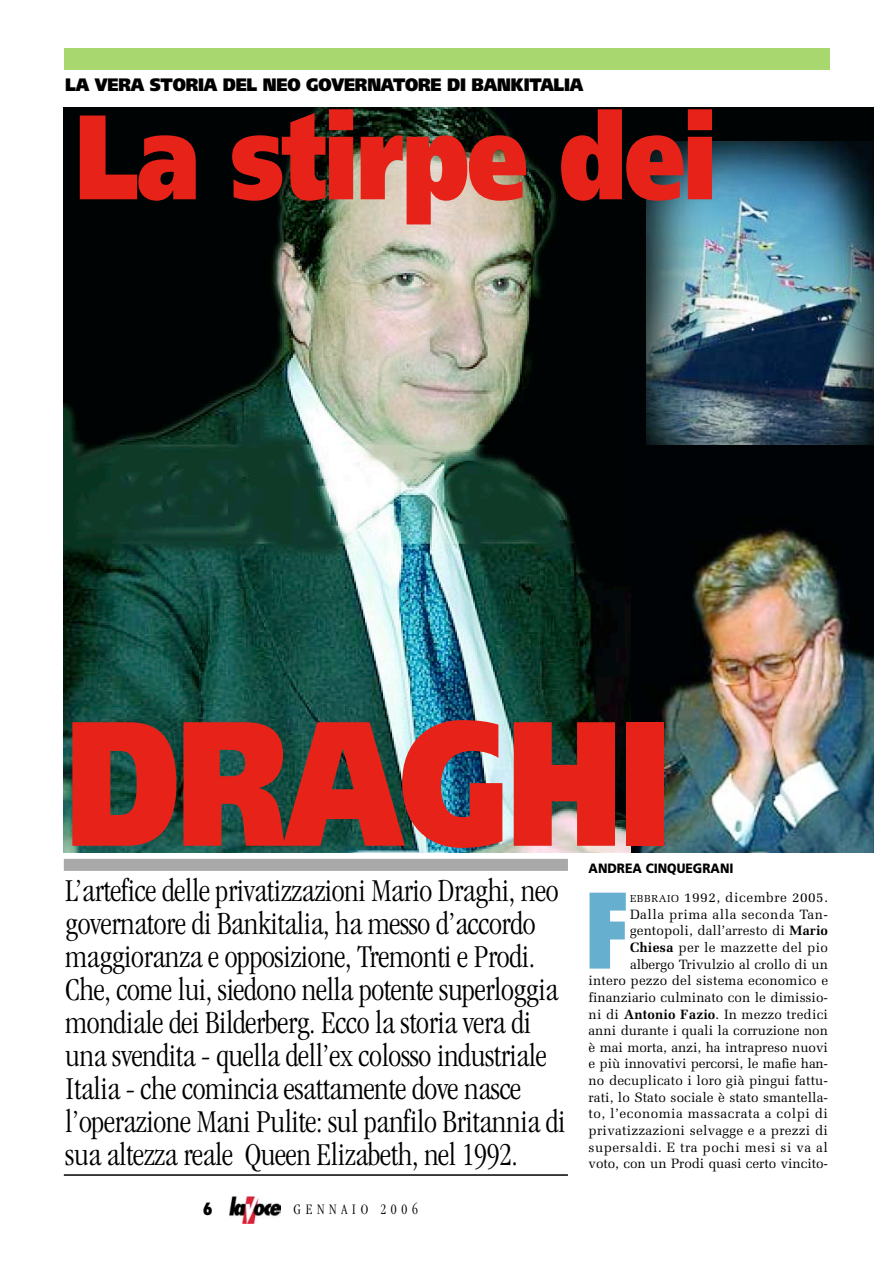
<style>
.page{position:relative;width:893px;height:1263px;background:#fff}
.page>*{position:absolute;margin:0;border:0;box-sizing:border-box;transform-origin:0 0}
.t1{font:900 177px "Frutiger";letter-spacing:-.02em;color:#e72319;scale:.8 1}
.t2{font:900 120px "Frutiger";letter-spacing:-.02em;color:#e72319;scale:.8 1}
.t3{font:800 condensed 100.65px "Futura";color:#66afcf}
.t4{font:300 condensed 33px/33px "Garamond";letter-spacing:-.01em;color:#000}
.t5{font:900 18px "Frutiger";letter-spacing:-.015em;color:#000;scale:.9 1}
.t6{font:800 condensed 16.5px "Futura";color:#000}
.t7{font:300 condensed 15px "Garamond";letter-spacing:.31em;color:#000}
.t8{font:13.5px/16.6px "Melior";letter-spacing:.005em;color:#000;text-align:right}
.t9{font:900 13.5px "Frutiger";color:#000;scale:.9 1}
.s1{font-size:10.2px}
.s2{font-weight:700}
</style>
<div class="page">
<img style="left:64px;top:108px;width:809px;height:745px">
<div style="left:64px;top:48px;width:765px;height:22px;background:#a9d76f"></div>
<img style="left:229px;top:1196px;width:51px;height:28px">
<svg style="left:63px;top:1174px;width:505px;height:2px"></svg>
<div style="left:64px;top:859px;width:504px;height:12px;background:#a9a9a9"></div>
<img style="left:632px;top:369px;width:241px;height:483px">
<img style="left:646px;top:142px;width:227px;height:303px">
<h3 class="t5" style="left:65px;top:78px;width:577px">LA VERA STORIA DEL NEO GOVERNATORE DI BANKITALIA</h3>
<h2 class="t2" style="left:75px;top:109px;width:803px">La stirpe dei</h2>
<h1 class="t1" style="left:65px;top:713px;width:759px">DRAGHI</h1>
<p class="t4" style="left:65px;top:877px;width:502px">L’artefice delle privatizzazioni Mario Draghi, neo governatore di Bankitalia, ha messo d’accordo maggioranza e opposizione, Tremonti e Prodi.<br>Che, come lui, siedono nella potente superloggia mondiale dei Bilderberg. Ecco la storia vera di una svendita - quella dell’ex colosso industriale Italia - che comincia esattamente dove nasce l’operazione Mani Pulite: sul panfilo Britannia di sua altezza reale Queen Elizabeth, nel 1992.</p>
<p class="t6" style="left:203px;top:1202px;width:11px">6</p>
<p class="t7" style="left:293px;top:1203px;width:126px">GENNAIO 2006</p>
<p class="t9" style="left:588px;top:863px;width:162px">ANDREA CINQUEGRANI</p>
<h3 class="t3" style="left:583px;top:888px;width:50px">F</h3>
<p class="t8" style="left:588px;top:890px;width:241px"><span class="s1">EBBRAIO</span> 1992, dicembre 2005.<br>Dalla prima alla seconda Tan&shy;gentopoli, dall’arresto di <span class="s2">Mario Chiesa</span> per le mazzette del pio albergo Trivulzio al crollo di un<br>intero pezzo del sistema economico e finanziario culminato con le dimissio&shy;ni di <span class="s2">Antonio Fazio</span>. In mezzo tredici anni durante i quali la corruzione non è mai morta, anzi, ha intrapreso nuovi e più innovativi percorsi, le mafie han&shy;no decuplicato i loro già pingui fattu&shy;rati, lo Stato sociale è stato smantella&shy;to, l’economia massacrata a colpi di privatizzazioni selvagge e a prezzi di supersaldi. E tra pochi mesi si va al voto, con un Prodi quasi certo vincito-</p>
</div>
